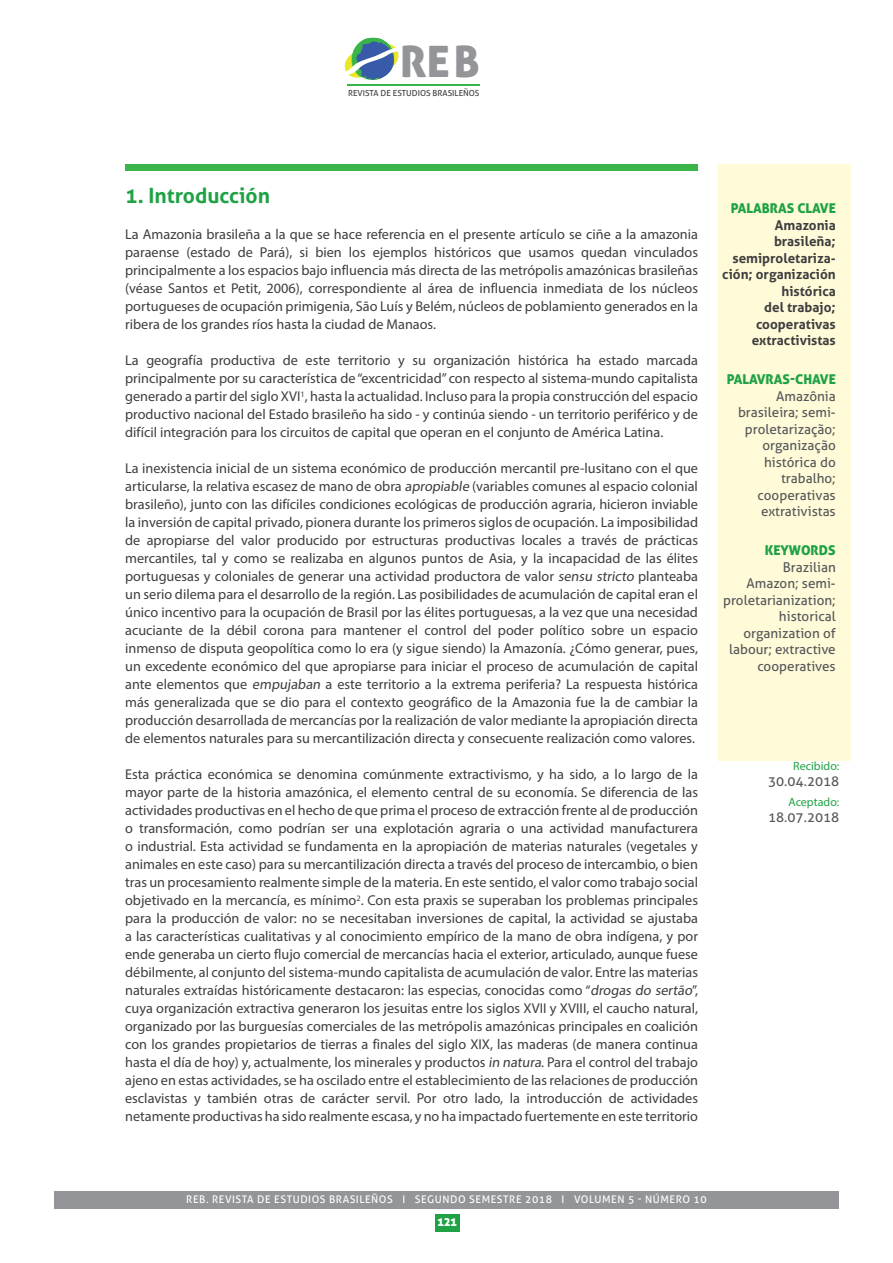
<style>
.page{position:relative;width:893px;height:1263px;background:#fff}
.page>*{position:absolute;margin:0;border:0;box-sizing:border-box;transform-origin:0 0}
.t1{font:43.35px "Aller Display";color:#939598}
.t2{font:700 21px "Aller";color:#1fa245}
.t3{font:14.25px/18px "Myriad Pro";color:#3e3e3f;text-align:justify}
.body{font:13.5px/16.5px "Aller";color:#57585a;text-align:right}
.t4{font:700 13.5px/16.5px "Aller";color:#3e3e3f;text-align:right}
.t5{font:13.5px "Aller Display";color:#1fa245}
.body-2{font:12px "Myriad Pro";color:#1fa245}
.t6{font:12px "Aller Display";color:#fff}
.t7{font:10.5px "Aller";letter-spacing:.05em;color:#fff}
.t8{font:8.4px "Aller";color:#3e3e3f}
</style>
<div class="page">
<img style="left:347px;top:37px;width:88px;height:49px">
<img style="left:352px;top:38px;width:41px;height:42px">
<svg style="left:344px;top:42px;width:59px;height:37px"></svg>
<hr style="left:347px;top:84px;width:133px;height:1px;background:#3ab54a">
<div style="left:54px;top:1191px;width:785px;height:18px;background:#939598"></div>
<div style="left:435px;top:1214px;width:24px;height:17px;background:#1fa245"></div>
<div style="left:125px;top:164px;width:573px;height:6px;background:#3ab54a"></div>
<div style="left:717px;top:164px;width:134px;height:596px;background:#fffbd9"></div>
<h1 class="t1" style="left:400px;top:34px;width:81px">REB</h1>
<p class="t8" style="left:348px;top:87px;width:133px">REVISTA DE ESTUDIOS BRASILEÑOS</p>
<p class="t2" style="left:125px;top:183px;width:146px">1. Introducción</p>
<p class="t3" style="left:125px;top:225px;width:574px">La Amazonia brasileña a la que se hace referencia en el presente artículo se ciñe a la amazonia paraense (estado de Pará), si bien los ejemplos históricos que usamos quedan vinculados principalmente a los espacios bajo influencia más directa de las metrópolis amazónicas brasileñas (véase Santos et Petit, 2006), correspondiente al área de influencia inmediata de los núcleos portugueses de ocupación primigenia, São Luís y Belém, núcleos de poblamiento generados en la ribera de los grandes ríos hasta la ciudad de Manaos.</p>
<p class="t3" style="left:125px;top:351px;width:574px">La geografía productiva de este territorio y su organización histórica ha estado marcada principalmente por su característica de “excentricidad” con respecto al sistema-mundo capitalista generado a partir del siglo XVI<sup>1</sup>, hasta la actualidad. Incluso para la propia construcción del espacio productivo nacional del Estado brasileño ha sido - y continúa siendo - un territorio periférico y de difícil integración para los circuitos de capital que operan en el conjunto de América Latina.</p>
<p class="t3" style="left:125px;top:459px;width:574px">La inexistencia inicial de un sistema económico de producción mercantil pre-lusitano con el que articularse, la relativa escasez de mano de obra apropiable (variables comunes al espacio colonial brasileño), junto con las difíciles condiciones ecológicas de producción agraria, hicieron inviable la inversión de capital privado, pionera durante los primeros siglos de ocupación. La imposibilidad de apropiarse del valor producido por estructuras productivas locales a través de prácticas mercantiles, tal y como se realizaba en algunos puntos de Asia, y la incapacidad de las élites portuguesas y coloniales de generar una actividad productora de valor sensu stricto planteaba un serio dilema para el desarrollo de la región. Las posibilidades de acumulación de capital eran el único incentivo para la ocupación de Brasil por las élites portuguesas, a la vez que una necesidad acuciante de la débil corona para mantener el control del poder político sobre un espacio inmenso de disputa geopolítica como lo era (y sigue siendo) la Amazonía. ¿Cómo generar, pues, un excedente económico del que apropiarse para iniciar el proceso de acumulación de capital ante elementos que empujaban a este territorio a la extrema periferia? La respuesta histórica más generalizada que se dio para el contexto geográfico de la Amazonia fue la de cambiar la producción desarrollada de mercancías por la realización de valor mediante la apropiación directa de elementos naturales para su mercantilización directa y consecuente realización como valores.</p>
<p class="t3" style="left:125px;top:765px;width:574px">Esta práctica económica se denomina comúnmente extractivismo, y ha sido, a lo largo de la mayor parte de la historia amazónica, el elemento central de su economía. Se diferencia de las actividades productivas en el hecho de que prima el proceso de extracción frente al de producción o transformación, como podrían ser una explotación agraria o una actividad manufacturera o industrial. Esta actividad se fundamenta en la apropiación de materias naturales (vegetales y animales en este caso) para su mercantilización directa a través del proceso de intercambio, o bien tras un procesamiento realmente simple de la materia. En este sentido, el valor como trabajo social objetivado en la mercancía, es mínimo<sup>2</sup>. Con esta praxis se superaban los problemas principales para la producción de valor: no se necesitaban inversiones de capital, la actividad se ajustaba a las características cualitativas y al conocimiento empírico de la mano de obra indígena, y por ende generaba un cierto flujo comercial de mercancías hacia el exterior, articulado, aunque fuese débilmente, al conjunto del sistema-mundo capitalista de acumulación de valor. Entre las materias naturales extraídas históricamente destacaron: las especias, conocidas como “drogas do sertão”, cuya organización extractiva generaron los jesuitas entre los siglos XVII y XVIII, el caucho natural, organizado por las burguesías comerciales de las metrópolis amazónicas principales en coalición con los grandes propietarios de tierras a finales del siglo XIX, las maderas (de manera continua hasta el día de hoy) y, actualmente, los minerales y productos in natura. Para el control del trabajo ajeno en estas actividades, se ha oscilado entre el establecimiento de las relaciones de producción esclavistas y también otras de carácter servil. Por otro lado, la introducción de actividades netamente productivas ha sido realmente escasa, y no ha impactado fuertemente en este territorio</p>
<p class="t5" style="left:731px;top:200px;width:106px">PALABRAS CLAVE</p>
<p class="t4" style="left:732px;top:217px;width:105px">Amazonia brasileña; semiproletariza-</p>
<p class="t4" style="left:722px;top:266px;width:115px">ción; organización</p>
<p class="t4" style="left:756px;top:283px;width:81px">histórica<br>del trabajo; cooperativas</p>
<p class="t4" style="left:752px;top:332px;width:85px">extractivistas</p>
<p class="t5" style="left:727px;top:371px;width:110px">PALAVRAS-CHAVE</p>
<p class="body" style="left:738px;top:388px;width:99px">Amazônia brasileira; semi&shy;proletarização; organização histórica do trabalho; cooperativas extrativistas</p>
<p class="t5" style="left:765px;top:542px;width:72px">KEYWORDS</p>
<p class="body" style="left:723px;top:559px;width:114px">Brazilian<br>Amazon; semi&shy;proletarianization; historical organization of labour; extractive cooperatives</p>
<p class="body-2" style="left:793px;top:758px;width:48px">Recibido:</p>
<p class="body" style="left:768px;top:773px;width:73px">30.04.2018</p>
<p class="body-2" style="left:788px;top:794px;width:52px">Aceptado:</p>
<p class="body" style="left:768px;top:809px;width:73px">18.07.2018</p>
<p class="t7" style="left:186px;top:1193px;width:522px">REB. REVISTA DE ESTUDIOS BRASILEÑOS I SEGUNDO SEMESTRE 2018 I VOLUMEN 5 - NÚMERO 10</p>
<p class="t6" style="left:438px;top:1214px;width:21px">121</p>
</div>
